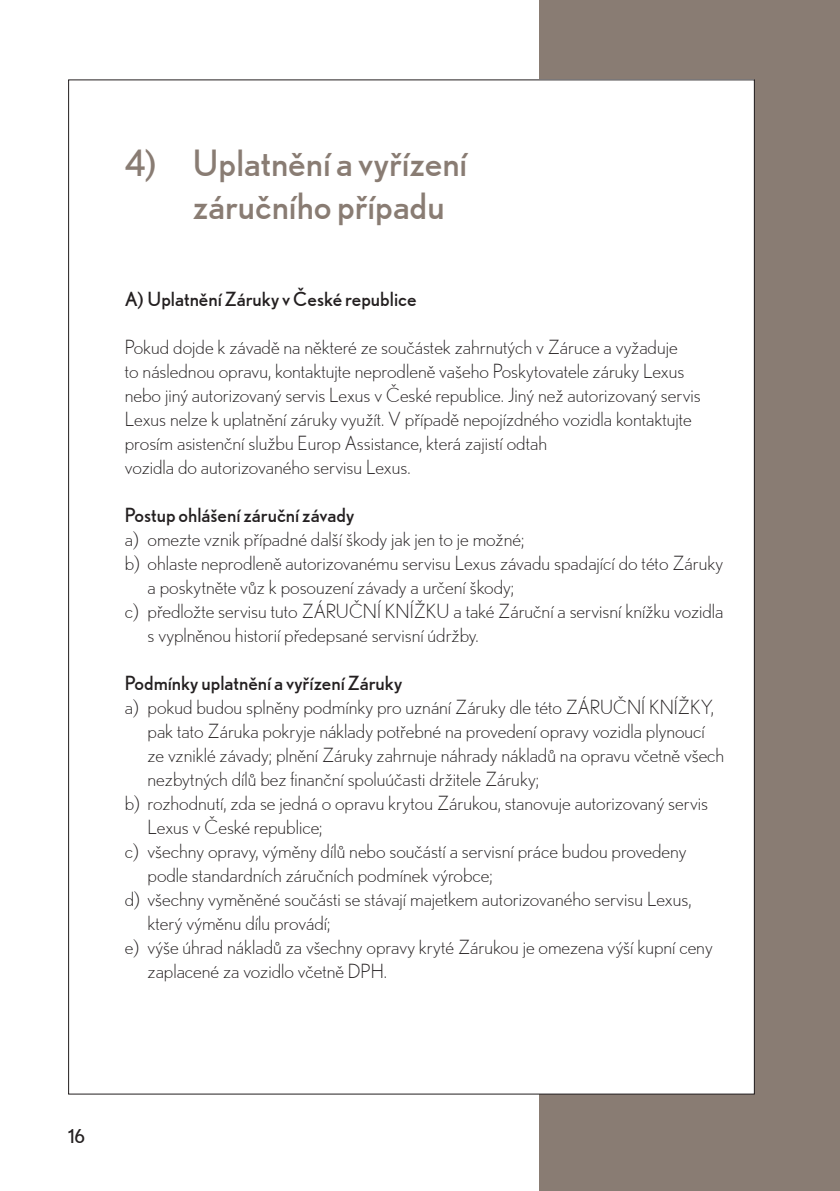
<style>
.page{position:relative;width:840px;height:1191px;background:#fff}
.page>*{position:absolute;margin:0;border:0;box-sizing:border-box;transform-origin:0 0}
.t1{font:36px/43.2px "Nobel WGL";color:#897c73}
.t2{font:300 19.4px/24px "Nobel WGL";color:#231f20}
.t3{font:19.4px "Nobel WGL";color:#231f20}
.t4{font:19px "Nobel WGL";color:#231f20}
</style>
<div class="page">
<div style="left:539px;top:0;width:300px;height:1191px;background:#897c73"></div>
<div style="left:69px;top:80px;width:685px;height:1014px;background:#fff"></div>
<h1 class="t1" style="left:193px;top:142px;width:276px;text-indent:-68px">4) Uplatnění a vyřízení záručního případu</h1>
<p class="t3" style="left:125px;top:287px;width:293px">A) Uplatnění Záruky v České republice</p>
<p class="t2" style="left:125px;top:334px;width:577px">Pokud dojde k závadě na některé ze součástek zahrnutých v Záruce a vyžaduje<br>to následnou opravu, kontaktujte neprodleně vašeho Poskytovatele záruky Lexus nebo jiný autorizovaný servis Lexus v České republice. Jiný než autorizovaný servis Lexus nelze k uplatnění záruky využít. V případě nepojízdného vozidla kontaktujte prosím asistenční službu Europ Assistance, která zajistí odtah<br>vozidla do autorizovaného servisu Lexus.</p>
<p class="t3" style="left:125px;top:503px;width:231px">Postup ohlášení záruční závady</p>
<p class="t2" style="left:125px;top:526px;width:400px">a) omezte vznik případné další škody jak jen to je možné;</p>
<p class="t2" style="left:125px;top:550px;width:599px">b) ohlaste neprodleně autorizovanému servisu Lexus závadu spadající do této Záruky</p>
<p class="t2" style="left:147px;top:574px;width:368px">a poskytněte vůz k posouzení závady a určení škody;</p>
<p class="t2" style="left:125px;top:598px;width:600px">c) předložte servisu tuto ZÁRUČNÍ KNÍŽKU a také Záruční a servisní knížku vozidla</p>
<p class="t2" style="left:147px;top:622px;width:332px">s vyplněnou historií předepsané servisní údržby.</p>
<p class="t3" style="left:125px;top:671px;width:279px">Podmínky uplatnění a vyřízení Záruky</p>
<p class="t2" style="left:125px;top:694px;width:590px">a) pokud budou splněny podmínky pro uznání Záruky dle této ZÁRUČNÍ KNÍŽKY,</p>
<p class="t2" style="left:147px;top:718px;width:558px">pak tato Záruka pokryje náklady potřebné na provedení opravy vozidla plynoucí</p>
<p class="t2" style="left:147px;top:742px;width:578px">ze vzniklé závady; plnění Záruky zahrnuje náhrady nákladů na opravu včetně všech</p>
<p class="t2" style="left:147px;top:766px;width:392px">nezbytných dílů bez finanční spoluúčasti držitele Záruky;</p>
<p class="t2" style="left:125px;top:790px;width:584px">b) rozhodnutí, zda se jedná o opravu krytou Zárukou, stanovuje autorizovaný servis</p>
<p class="t2" style="left:147px;top:814px;width:176px">Lexus v České republice;</p>
<p class="t2" style="left:125px;top:838px;width:562px">c) všechny opravy, výměny dílů nebo součástí a servisní práce budou provedeny</p>
<p class="t2" style="left:147px;top:862px;width:346px">podle standardních záručních podmínek výrobce;</p>
<p class="t2" style="left:125px;top:886px;width:568px">d) všechny vyměněné součásti se stávají majetkem autorizovaného servisu Lexus,</p>
<p class="t2" style="left:147px;top:910px;width:184px">který výměnu dílu provádí;</p>
<p class="t2" style="left:125px;top:934px;width:589px">e) výše úhrad nákladů za všechny opravy kryté Zárukou je omezena výší kupní ceny</p>
<p class="t2" style="left:147px;top:958px;width:241px">zaplacené za vozidlo včetně DPH.</p>
<p class="t4" style="left:68px;top:1124px;width:18px">16</p>
</div>
